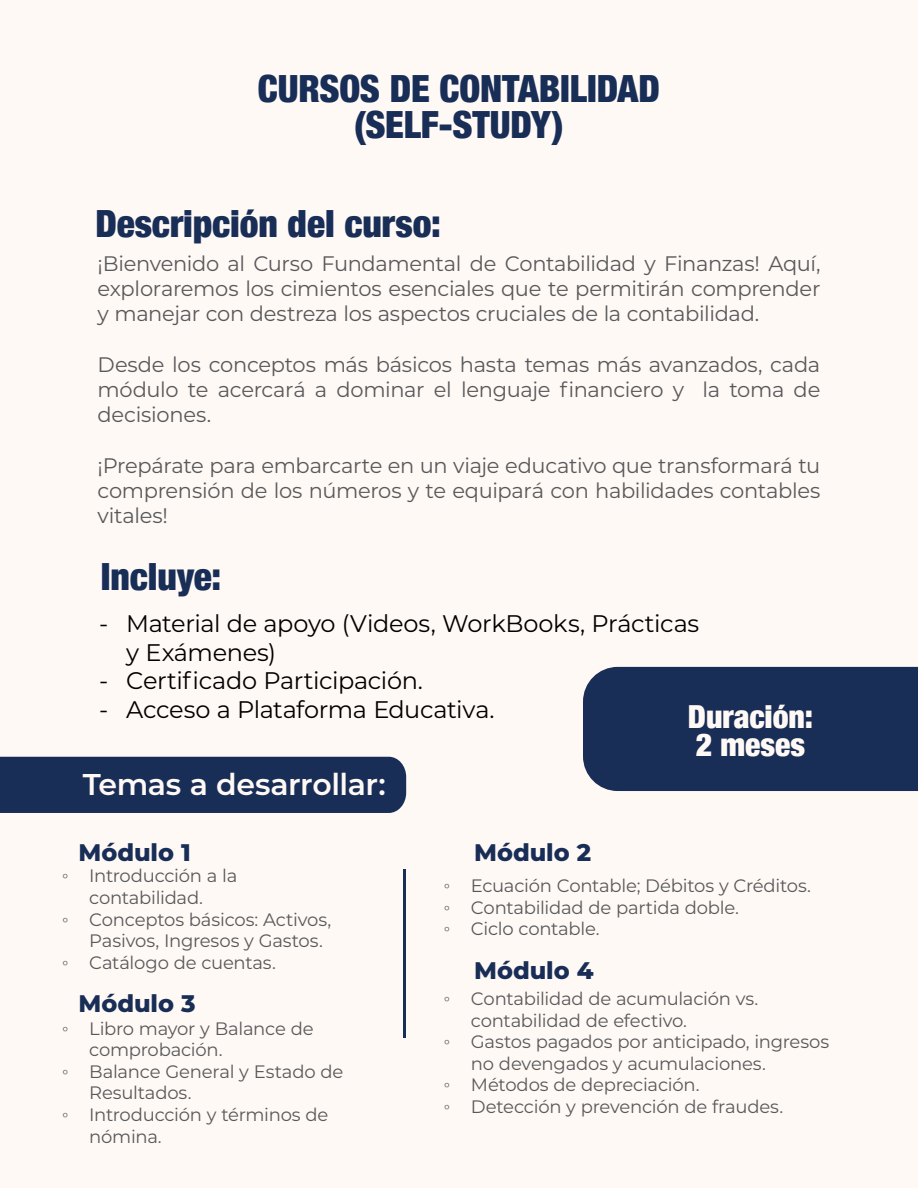
<style>
.page{position:relative;width:918px;height:1188px;background:#fff9f5}
.page>*{position:absolute;margin:0;border:0;box-sizing:border-box;transform-origin:0 0}
.t1{font:900 condensed 37.5px/36px "Helvetica Neue";letter-spacing:-.005em;color:#192e57;text-align:center}
.t2{font:900 condensed 31.8px/27.9px "Helvetica Neue";color:#fff9f5}
.t3{font:600 30px "Montserrat";letter-spacing:-.015em;color:#fff9f5}
.t4{font:24px/28.8px "Montserrat";letter-spacing:-.015em;color:#000}
.t5{font:800 24px "Montserrat";color:#192e57}
.t6{font:21px/25.2px "Montserrat";letter-spacing:-.015em;color:#58595b;text-align:justify}
.t7{font:18px/21.6px "Montserrat";letter-spacing:-.015em;color:#58595b}
.s1{font-family:"Times New Roman"}
</style>
<div class="page">
<div style="left:583px;top:667px;width:335px;height:124px;background:#192e57"></div>
<div style="left:0;top:757px;width:406px;height:56px;background:#192e57"></div>
<hr style="left:404px;top:869px;width:2px;height:168px;background:#192e57">
<h1 class="t1" style="left:258px;top:68px;width:404px">CURSOS DE CONTABILIDAD (SELF-STUDY)</h1>
<h1 class="t1" style="left:95px;top:204px;width:347px">Descripción del curso:</h1>
<p class="t6" style="left:98px;top:250px;width:724px">¡Bienvenido al Curso Fundamental de Contabilidad y Finanzas! Aquí, exploraremos los cimientos esenciales que te permitirán comprender y manejar con destreza los aspectos cruciales de la contabilidad.</p>
<p class="t6" style="left:98px;top:351px;width:724px">Desde los conceptos más básicos hasta temas más avanzados, cada módulo te acercará a dominar el lenguaje financiero y la toma de decisiones.</p>
<p class="t6" style="left:98px;top:452px;width:724px">¡Prepárate para embarcarte en un viaje educativo que transformará tu comprensión de los números y te equipará con habilidades contables vitales!</p>
<h1 class="t1" style="left:101px;top:557px;width:122px">Incluye:</h1>
<h3 class="t4" style="left:126px;top:608px;width:575px;text-indent:-27px">- Material de apoyo (Videos, WorkBooks, Prácticas y Exámenes)</h3>
<h3 class="t4" style="left:99px;top:666px;width:325px">- Certificado Participación.</h3>
<h3 class="t4" style="left:99px;top:695px;width:397px">- Acceso a Plataforma Educativa.</h3>
<h2 class="t2" style="left:688px;top:701px;width:127px">Duración:<br>2 meses</h2>
<h3 class="t3" style="left:83px;top:763px;width:304px">Temas a desarrollar:</h3>
<h3 class="t5" style="left:78px;top:835px;width:114px">Módulo 1</h3>
<h3 class="t5" style="left:474px;top:835px;width:118px">Módulo 2</h3>
<p class="t7" style="left:62px;top:865px;width:177px"><span class="s1">◦</span> Introducción a la</p>
<p class="t7" style="left:89px;top:886px;width:115px">contabilidad.</p>
<p class="t7" style="left:62px;top:908px;width:271px"><span class="s1">◦</span> Conceptos básicos: Activos,</p>
<p class="t7" style="left:89px;top:929px;width:235px">Pasivos, Ingresos y Gastos.</p>
<p class="t7" style="left:62px;top:951px;width:215px"><span class="s1">◦</span> Catálogo de cuentas.</p>
<h3 class="t5" style="left:78px;top:986px;width:119px">Módulo 3</h3>
<p class="t7" style="left:62px;top:1017px;width:253px"><span class="s1">◦</span> Libro mayor y Balance de</p>
<p class="t7" style="left:89px;top:1038px;width:135px">comprobación.</p>
<p class="t7" style="left:62px;top:1060px;width:283px"><span class="s1">◦</span> Balance General y Estado de</p>
<p class="t7" style="left:89px;top:1082px;width:104px">Resultados.</p>
<p class="t7" style="left:62px;top:1103px;width:268px"><span class="s1">◦</span> Introducción y términos de</p>
<p class="t7" style="left:89px;top:1125px;width:74px">nómina.</p>
<p class="t7" style="left:444px;top:874px;width:368px"><span class="s1">◦</span> Ecuación Contable; Débitos y Créditos. <span class="s1">◦</span> Contabilidad de partida doble.<br><span class="s1">◦</span> Ciclo contable.</p>
<h3 class="t5" style="left:474px;top:952px;width:121px">Módulo 4</h3>
<p class="t7" style="left:444px;top:987px;width:316px"><span class="s1">◦</span> Contabilidad de acumulación vs.</p>
<p class="t7" style="left:471px;top:1009px;width:218px">contabilidad de efectivo.</p>
<p class="t7" style="left:444px;top:1030px;width:387px"><span class="s1">◦</span> Gastos pagados por anticipado, ingresos</p>
<p class="t7" style="left:471px;top:1052px;width:296px">no devengados y acumulaciones.</p>
<p class="t7" style="left:444px;top:1074px;width:257px"><span class="s1">◦</span> Métodos de depreciación.</p>
<p class="t7" style="left:444px;top:1095px;width:341px"><span class="s1">◦</span> Detección y prevención de fraudes.</p>
</div>
